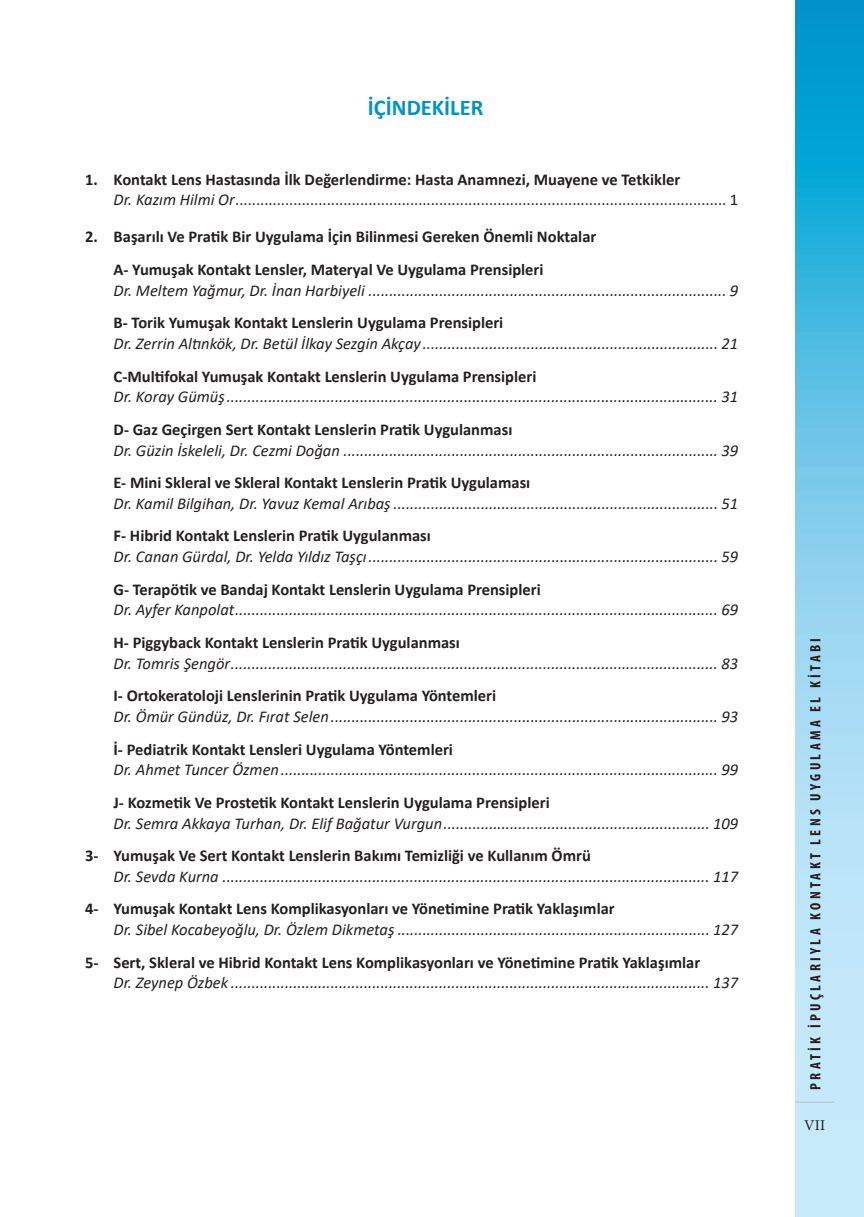
<style>
.page{position:relative;width:864px;height:1217px;background:#fff}
.page>*{position:absolute;margin:0;border:0;box-sizing:border-box;transform-origin:0 0}
.t1{font:700 22.5px "Calibri";color:#0092c8}
.t2{font:italic 16.5px "Calibri";color:#231f20}
.t3{font:700 16.5px/32.5px "Calibri";color:#231f20}
.t4{font:16.5px/20.7px "Calibri";color:#231f20}
.t5{font:700 condensed 15px "Myriad Pro";letter-spacing:.22em;color:#231f20}
.t6{font:15px "Minion Pro";color:#231f20}
.s1{font-weight:700}
.s2{font-style:italic}
</style>
<div class="page">
<svg style="left:795px;top:0;width:68px;height:1216px;background:#7ccceb"></svg>
<hr style="left:794px;top:1101px;width:40px;height:1px;background:#bcbdc0">
<h1 class="t1" style="left:368px;top:91px;width:117px">İÇİNDEKİLER</h1>
<p class="t4" style="left:114px;top:168px;width:625px;text-indent:-28px"><span class="s1">1. Kontakt Lens Hastasında İlk Değerlendirme: Hasta Anamnezi, Muayene ve Tetkikler<br></span><span class="s2">Dr. Kazım Hilmi Or</span>...................................................................................................................... 1</p>
<p class="t3" style="left:114px;top:220px;width:484px;text-indent:-28px">2. Başarılı Ve Pratik Bir Uygulama İçin Bilinmesi Gereken Önemli Noktalar<br>A- Yumuşak Kontakt Lensler, Materyal Ve Uygulama Prensipleri</p>
<p class="t2" style="left:114px;top:278px;width:625px">Dr. Meltem Yağmur, Dr. İnan Harbiyeli ...................................................................................... 9</p>
<p class="t3" style="left:113px;top:306px;width:391px">B- Torik Yumuşak Kontakt Lenslerin Uygulama Prensipleri</p>
<p class="t2" style="left:113px;top:332px;width:626px">Dr. Zerrin Altınkök, Dr. Betül İlkay Sezgin Akçay ....................................................................... 21</p>
<p class="t3" style="left:113px;top:359px;width:424px">C-Multifokal Yumuşak Kontakt Lenslerin Uygulama Prensipleri</p>
<p class="t2" style="left:113px;top:385px;width:626px">Dr. Koray Gümüş...................................................................................................................... 31</p>
<p class="t3" style="left:113px;top:413px;width:400px">D- Gaz Geçirgen Sert Kontakt Lenslerin Pratik Uygulanması</p>
<p class="t2" style="left:113px;top:438px;width:626px">Dr. Güzin İskeleli, Dr. Cezmi Doğan .......................................................................................... 39</p>
<p class="t3" style="left:113px;top:466px;width:418px">E- Mini Skleral ve Skleral Kontakt Lenslerin Pratik Uygulaması</p>
<p class="t2" style="left:113px;top:491px;width:625px">Dr. Kamil Bilgihan, Dr. Yavuz Kemal Arıbaş .............................................................................. 51</p>
<p class="t3" style="left:113px;top:519px;width:319px">F- Hibrid Kontakt Lenslerin Pratik Uygulanması</p>
<p class="t2" style="left:113px;top:545px;width:626px">Dr. Canan Gürdal, Dr. Yelda Yıldız Taşçı.................................................................................... 59</p>
<p class="t3" style="left:113px;top:572px;width:428px">G- Terapötik ve Bandaj Kontakt Lenslerin Uygulama Prensipleri</p>
<p class="t2" style="left:113px;top:598px;width:625px">Dr. Ayfer Kanpolat.................................................................................................................... 69</p>
<p class="t3" style="left:113px;top:626px;width:348px">H- Piggyback Kontakt Lenslerin Pratik Uygulanması</p>
<p class="t2" style="left:113px;top:651px;width:626px">Dr. Tomris Şengör..................................................................................................................... 83</p>
<p class="t3" style="left:113px;top:679px;width:384px">I- Ortokeratoloji Lenslerinin Pratik Uygulama Yöntemleri</p>
<p class="t2" style="left:113px;top:704px;width:626px">Dr. Ömür Gündüz, Dr. Fırat Selen............................................................................................. 93</p>
<p class="t3" style="left:113px;top:732px;width:341px">İ- Pediatrik Kontakt Lensleri Uygulama Yöntemleri</p>
<p class="t2" style="left:113px;top:758px;width:626px">Dr. Ahmet Tuncer Özmen......................................................................................................... 99</p>
<p class="t3" style="left:113px;top:785px;width:437px">J- Kozmetik Ve Prostetik Kontakt Lenslerin Uygulama Prensipleri</p>
<p class="t2" style="left:113px;top:811px;width:626px">Dr. Semra Akkaya Turhan, Dr. Elif Bağatur Vurgun................................................................ 109</p>
<p class="t3" style="left:85px;top:839px;width:507px">3- Yumuşak Ve Sert Kontakt Lenslerin Bakımı Temizliği ve Kullanım Ömrü</p>
<p class="t2" style="left:113px;top:864px;width:626px">Dr. Sevda Kurna ..................................................................................................................... 117</p>
<p class="t3" style="left:85px;top:892px;width:531px">4- Yumuşak Kontakt Lens Komplikasyonları ve Yönetimine Pratik Yaklaşımlar</p>
<p class="t2" style="left:113px;top:917px;width:626px">Dr. Sibel Kocabeyoğlu, Dr. Özlem Dikmetaş ........................................................................... 127</p>
<p class="t3" style="left:85px;top:945px;width:616px">5- Sert, Skleral ve Hibrid Kontakt Lens Komplikasyonları ve Yönetimine Pratik Yaklaşımlar</p>
<p class="t2" style="left:113px;top:971px;width:626px">Dr. Zeynep Özbek ................................................................................................................... 137</p>
<p class="t5" style="left:805px;top:1089px;width:453px;rotate:-90deg">Pratik ipuçlarıyla Kontakt Lens Uygulama El Kitabı</p>
<p class="t6" style="left:804px;top:1114px;width:22px">VII</p>
</div>
